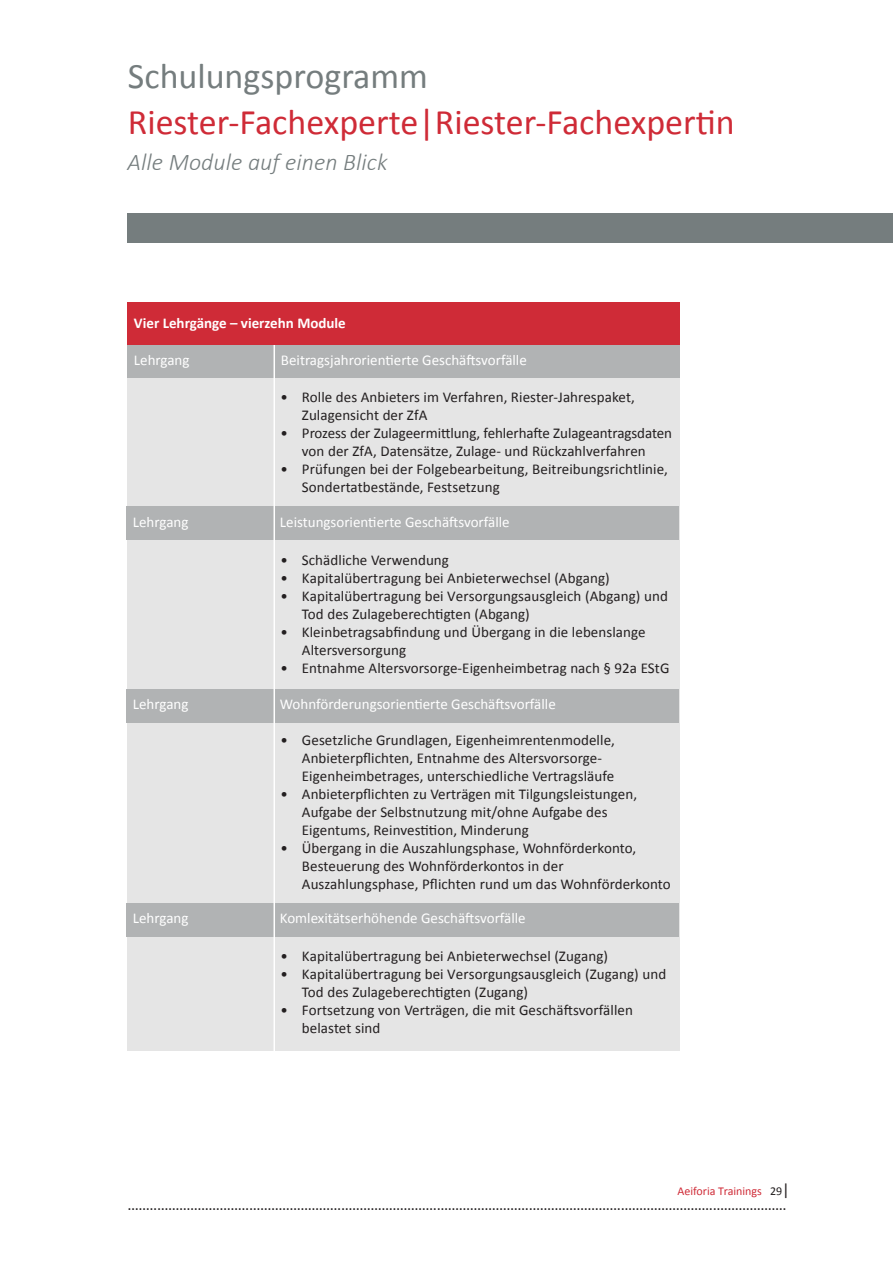
<style>
.page{position:relative;width:893px;height:1263px;background:#fff}
.page>*{position:absolute;margin:0;border:0;box-sizing:border-box;transform-origin:0 0}
.t1{font:36px "Calibri";color:#cf2b37}
.t2{font:36px "Calibri";color:#757d7e}
.t3{font:italic 300 24px "Calibri";letter-spacing:.005em;color:#757d7e}
.t4{font:16.5px "Calibri";color:#231f20}
.t5{font:15px/18px "Calibri";letter-spacing:.005em;color:#231f20}
.t6{font:15px "Calibri";color:#fff}
.t7{font:700 15px "Calibri";color:#fff}
.t8{font:12px "Calibri";color:#cf2b37}
.s1{color:#231f20}
.s2{font-size:16.5px;color:#231f20}
</style>
<div class="page">
<div style="left:128px;top:213px;width:765px;height:29px;background:#757d7e"></div>
<div style="left:128px;top:344px;width:552px;height:706px;background:#e5e5e5"></div>
<div style="left:128px;top:344px;width:552px;height:34px;background:#b1b3b4"></div>
<div style="left:126px;top:506px;width:553px;height:34px;background:#b1b3b4"></div>
<div style="left:126px;top:689px;width:553px;height:33px;background:#b1b3b4"></div>
<div style="left:126px;top:903px;width:553px;height:33px;background:#b1b3b4"></div>
<hr style="left:274px;top:344px;width:1px;height:714px;background:#fff">
<div style="left:128px;top:302px;width:552px;height:42px;background:#cf2b37"></div>
<p class="t2" style="left:128px;top:53px;width:302px">Schulungsprogramm</p>
<p class="t1" style="left:128px;top:100px;width:608px">Riester-Fachexperte|Riester-Fachexpertin</p>
<p class="t3" style="left:128px;top:147px;width:262px">Alle Module auf einen Blick</p>
<p class="t7" style="left:134px;top:314px;width:213px">Vier Lehrgänge – vierzehn Module</p>
<p class="t6" style="left:134px;top:351px;width:57px">Lehrgang</p>
<p class="t6" style="left:281px;top:351px;width:247px">Beitragsjahrorientierte Geschäftsvorfälle</p>
<p class="t5" style="left:302px;top:388px;width:334px;text-indent:-21px">• Rolle des Anbieters im Verfahren, Riester-Jahrespaket,<br>Zulagensicht der ZfA</p>
<p class="t5" style="left:281px;top:424px;width:393px">• Prozess der Zulageermittlung, fehlerhafte Zulageantragsdaten</p>
<p class="t5" style="left:302px;top:442px;width:345px">von der ZfA, Datensätze, Zulage- und Rückzahlverfahren</p>
<p class="t5" style="left:281px;top:460px;width:389px">• Prüfungen bei der Folgebearbeitung, Beitreibungsrichtlinie,</p>
<p class="t5" style="left:302px;top:478px;width:199px">Sondertatbestände, Festsetzung</p>
<p class="t6" style="left:133px;top:513px;width:57px">Lehrgang</p>
<p class="t6" style="left:280px;top:513px;width:231px">Leistungsorientierte Geschäftsvorfälle</p>
<p class="t5" style="left:281px;top:550px;width:170px">• Schädliche Verwendung</p>
<p class="t5" style="left:281px;top:568px;width:331px">• Kapitalübertragung bei Anbieterwechsel (Abgang)</p>
<p class="t5" style="left:281px;top:586px;width:389px">• Kapitalübertragung bei Versorgungsausgleich (Abgang) und</p>
<p class="t5" style="left:302px;top:604px;width:229px">Tod des Zulageberechtigten (Abgang)</p>
<p class="t5" style="left:281px;top:622px;width:367px">• Kleinbetragsabfindung und Übergang in die lebenslange</p>
<p class="t5" style="left:302px;top:640px;width:106px">Altersversorgung</p>
<p class="t5" style="left:281px;top:658px;width:390px">• Entnahme Altersvorsorge-Eigenheimbetrag nach § 92a EStG</p>
<p class="t6" style="left:133px;top:695px;width:57px">Lehrgang</p>
<p class="t6" style="left:280px;top:695px;width:277px">Wohnförderungsorientierte Geschäftsvorfälle</p>
<p class="t5" style="left:281px;top:730px;width:336px">• Gesetzliche Grundlagen, Eigenheimrentenmodelle,</p>
<p class="t5" style="left:302px;top:748px;width:302px">Anbieterpflichten, Entnahme des Altersvorsorge-</p>
<p class="t5" style="left:302px;top:766px;width:314px">Eigenheimbetrages, unterschiedliche Vertragsläufe</p>
<p class="t5" style="left:281px;top:784px;width:358px">• Anbieterpflichten zu Verträgen mit Tilgungsleistungen,</p>
<p class="t5" style="left:302px;top:802px;width:307px">Aufgabe der Selbstnutzung mit/ohne Aufgabe des</p>
<p class="t5" style="left:302px;top:820px;width:228px">Eigentums, Reinvestition, Minderung</p>
<p class="t5" style="left:281px;top:838px;width:357px">• Übergang in die Auszahlungsphase, Wohnförderkonto,</p>
<p class="t5" style="left:302px;top:856px;width:263px">Besteuerung des Wohnförderkontos in der</p>
<p class="t5" style="left:302px;top:874px;width:370px">Auszahlungsphase, Pflichten rund um das Wohnförderkonto</p>
<p class="t6" style="left:133px;top:909px;width:57px">Lehrgang</p>
<p class="t6" style="left:280px;top:909px;width:247px">Komlexitätserhöhende Geschäftsvorfälle</p>
<p class="t5" style="left:281px;top:946px;width:329px">• Kapitalübertragung bei Anbieterwechsel (Zugang)</p>
<p class="t5" style="left:281px;top:964px;width:387px">• Kapitalübertragung bei Versorgungsausgleich (Zugang) und</p>
<p class="t5" style="left:302px;top:982px;width:228px">Tod des Zulageberechtigten (Zugang)</p>
<p class="t5" style="left:281px;top:1000px;width:354px">• Fortsetzung von Verträgen, die mit Geschäftsvorfällen</p>
<p class="t5" style="left:302px;top:1018px;width:80px">belastet sind</p>
<p class="t8" style="left:677px;top:1183px;width:114px">Aeiforia Trainings <span class="s1">29</span><span class="s2">|</span></p>
<p class="t4" style="left:128px;top:1195px;width:661px">...................................................................................................................................................................................</p>
</div>
